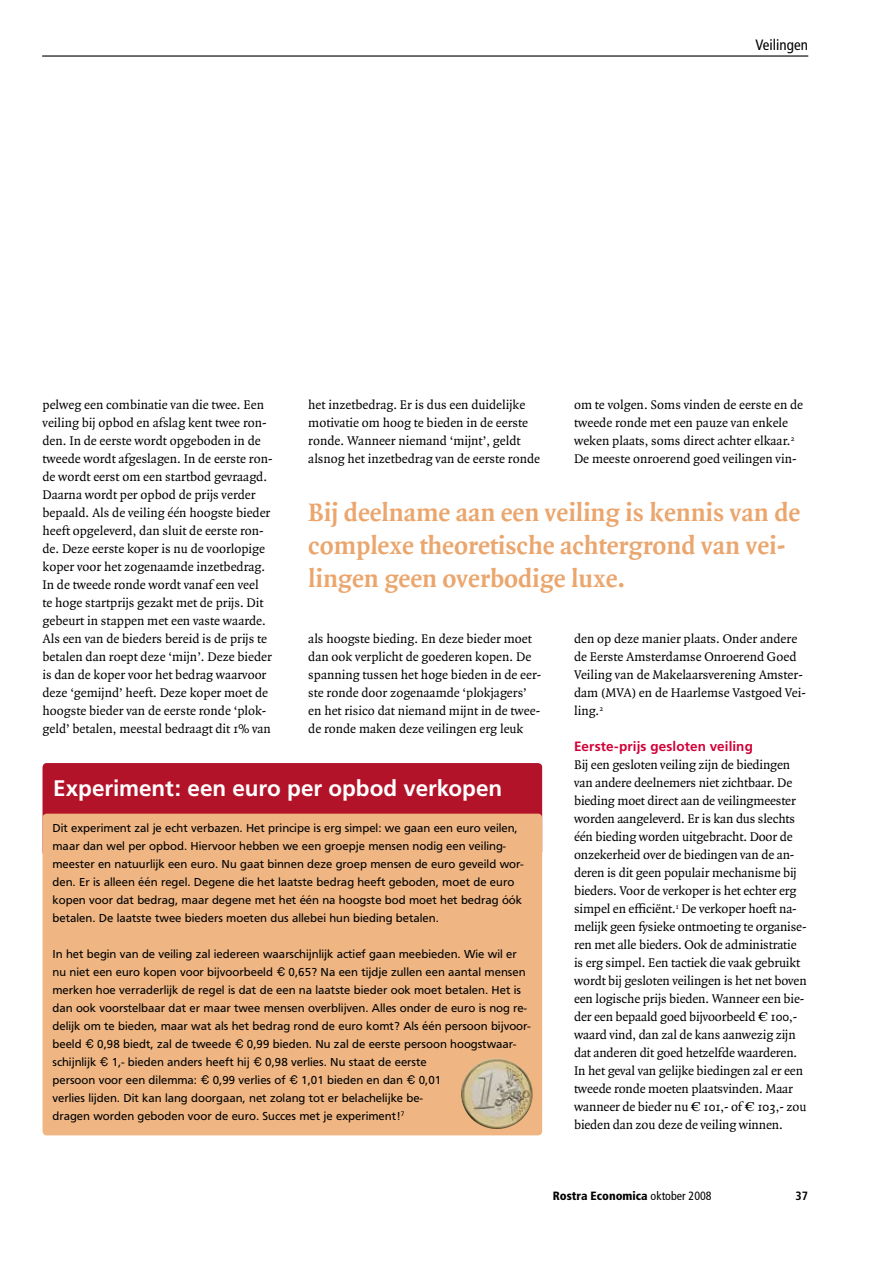
<style>
.page{position:relative;width:893px;height:1263px;background:#fff}
.page>*{position:absolute;margin:0;border:0;box-sizing:border-box;transform-origin:0 0}
.t1{font:700 27px/33px "Quadraat";color:#eba66d}
.t2{font:700 22.5px "Frutiger";letter-spacing:-.005em;color:#fff}
.t3{font:condensed 15px "Frutiger";color:#000}
.t4{font:13.5px/18px "Quadraat";color:#000}
.t5{font:700 13.5px "Frutiger";letter-spacing:.01em;color:#d20037}
.t6{font:12px/18px "Frutiger";color:#000}
.t7{font:900 condensed 12px "Frutiger";color:#000}
.t8{font:700 condensed 12px "Frutiger";color:#000}
.s1{font-family:"Times"}
.s2{font-family:"Helvetica"}
.s3{font-weight:400}
</style>
<div class="page">
<hr style="left:43px;top:55px;width:765px;height:2px;background:#000">
<div style="left:43px;top:763px;width:499px;height:93px;background:#b31329;border-radius:4px"></div>
<div style="left:43px;top:814px;width:499px;height:321px;background:#efb684;border-radius:4px"></div>
<img style="left:461px;top:1058px;width:72px;height:71px">
<p class="t3" style="left:755px;top:36px;width:54px">Veilingen</p>
<p class="t4" style="left:574px;top:396px;width:231px">om te volgen. Soms vinden de eerste en de tweede ronde met een pauze van enkele weken plaats, soms direct achter elkaar.<sup>2<br></sup>De meeste onroerend goed veilingen vin-</p>
<p class="t4" style="left:43px;top:396px;width:232px">pelweg een combinatie van die twee. Een veiling bij opbod en afslag kent twee ron&shy;den. In de eerste wordt opgeboden in de tweede wordt afgeslagen. In de eerste ron&shy;de wordt eerst om een startbod gevraagd.<br>Daarna wordt per opbod de prijs verder bepaald. Als de veiling één hoogste bieder heeft opgeleverd, dan sluit de eerste ron&shy;de. Deze eerste koper is nu de voorlopige koper voor het zogenaamde inzetbedrag.<br>In de tweede ronde wordt vanaf een veel<br>te hoge startprijs gezakt met de prijs. Dit gebeurt in stappen met een vaste waarde.<br>Als een van de bieders bereid is de prijs te betalen dan roept deze ‘mijn’. Deze bieder is dan de koper voor het bedrag waarvoor deze ‘gemijnd’ heeft. Deze koper moet de hoogste bieder van de eerste ronde ‘plok&shy;geld’ betalen, meestal bedraagt dit 1% van</p>
<p class="t4" style="left:308px;top:396px;width:233px">het inzetbedrag. Er is dus een duidelijke motivatie om hoog te bieden in de eerste ronde. Wanneer niemand ‘mijnt’, geldt alsnog het inzetbedrag van de eerste ronde</p>
<h1 class="t1" style="left:308px;top:497px;width:493px">Bij deelname aan een veiling is kennis van de complexe theoretische achtergrond van vei&shy;lingen geen overbodige luxe.</h1>
<p class="t4" style="left:308px;top:630px;width:235px">als hoogste bieding. En deze bieder moet dan ook verplicht de goederen kopen. De spanning tussen het hoge bieden in de eer&shy;ste ronde door zogenaamde ‘plokjagers’ en het risico dat niemand mijnt in de twee&shy;de ronde maken deze veilingen erg leuk</p>
<p class="t4" style="left:574px;top:630px;width:233px">den op deze manier plaats. Onder andere de Eerste Amsterdamse Onroerend Goed Veiling van de Makelaarsverening Amster&shy;dam (MVA) en de Haarlemse Vastgoed Vei&shy;ling.<sup>2</sup></p>
<p class="t5" style="left:574px;top:738px;width:180px">Eerste-prijs gesloten veiling</p>
<p class="t4" style="left:574px;top:756px;width:234px">Bij een gesloten veiling zijn de biedingen van andere deelnemers niet zichtbaar. De bieding moet direct aan de veilingmeester worden aangeleverd. Er is kan dus slechts één bieding worden uitgebracht. Door de onzekerheid over de biedingen van de an&shy;deren is dit geen populair mechanisme bij bieders. Voor de verkoper is het echter erg simpel en efficiënt.<sup>1</sup> De verkoper hoeft na&shy;melijk geen fysieke ontmoeting te organise&shy;ren met alle bieders. Ook de administratie is erg simpel. Een tactiek die vaak gebruikt wordt bij gesloten veilingen is het net boven een logische prijs bieden. Wanneer een bie&shy;der een bepaald goed bijvoorbeeld <span class="s1">€</span> 100,- waard vind, dan zal de kans aanwezig zijn dat anderen dit goed hetzelfde waarderen.<br>In het geval van gelijke biedingen zal er een tweede ronde moeten plaatsvinden. Maar wanneer de bieder nu <span class="s1">€</span> 101,- of <span class="s1">€</span> 103,- zou bieden dan zou deze de veiling winnen.</p>
<h2 class="t2" style="left:53px;top:775px;width:451px">Experiment: een euro per opbod verkopen</h2>
<p class="t6" style="left:53px;top:818px;width:472px">Dit experiment zal je echt verbazen. Het principe is erg simpel: we gaan een euro veilen, maar dan wel per opbod. Hiervoor hebben we een groepje mensen nodig een veiling&shy;meester en natuurlijk een euro. Nu gaat binnen deze groep mensen de euro geveild wor&shy;den. Er is alleen één regel. Degene die het laatste bedrag heeft geboden, moet de euro kopen voor dat bedrag, maar degene met het één na hoogste bod moet het bedrag óók betalen. De laatste twee bieders moeten dus allebei hun bieding betalen.</p>
<p class="t6" style="left:53px;top:944px;width:480px">In het begin van de veiling zal iedereen waarschijnlijk actief gaan meebieden. Wie wil er nu niet een euro kopen voor bijvoorbeeld <span class="s2">€</span> 0,65? Na een tijdje zullen een aantal mensen merken hoe verraderlijk de regel is dat de een na laatste bieder ook moet betalen. Het is dan ook voorstelbaar dat er maar twee mensen overblijven. Alles onder de euro is nog re&shy;delijk om te bieden, maar wat als het bedrag rond de euro komt? Als één persoon bijvoor&shy;beeld <span class="s2">€</span> 0,98 biedt, zal de tweede <span class="s2">€</span> 0,99 bieden. Nu zal de eerste persoon hoogstwaar&shy;schijnlijk <span class="s2">€</span> 1,- bieden anders heeft hij <span class="s2">€</span> 0,98 verlies. Nu staat de eerste<br>persoon voor een dilemma: <span class="s2">€</span> 0,99 verlies of <span class="s2">€</span> 1,01 bieden en dan <span class="s2">€</span> 0,01<br>verlies lijden. Dit kan lang doorgaan, net zolang tot er belachelijke be-<br>dragen worden geboden voor de euro. Succes met je experiment!<sup>7</sup></p>
<p class="t7" style="left:553px;top:1188px;width:160px">Rostra Economica <span class="s3">oktober 2008</span></p>
<p class="t8" style="left:795px;top:1188px;width:14px">37</p>
</div>
